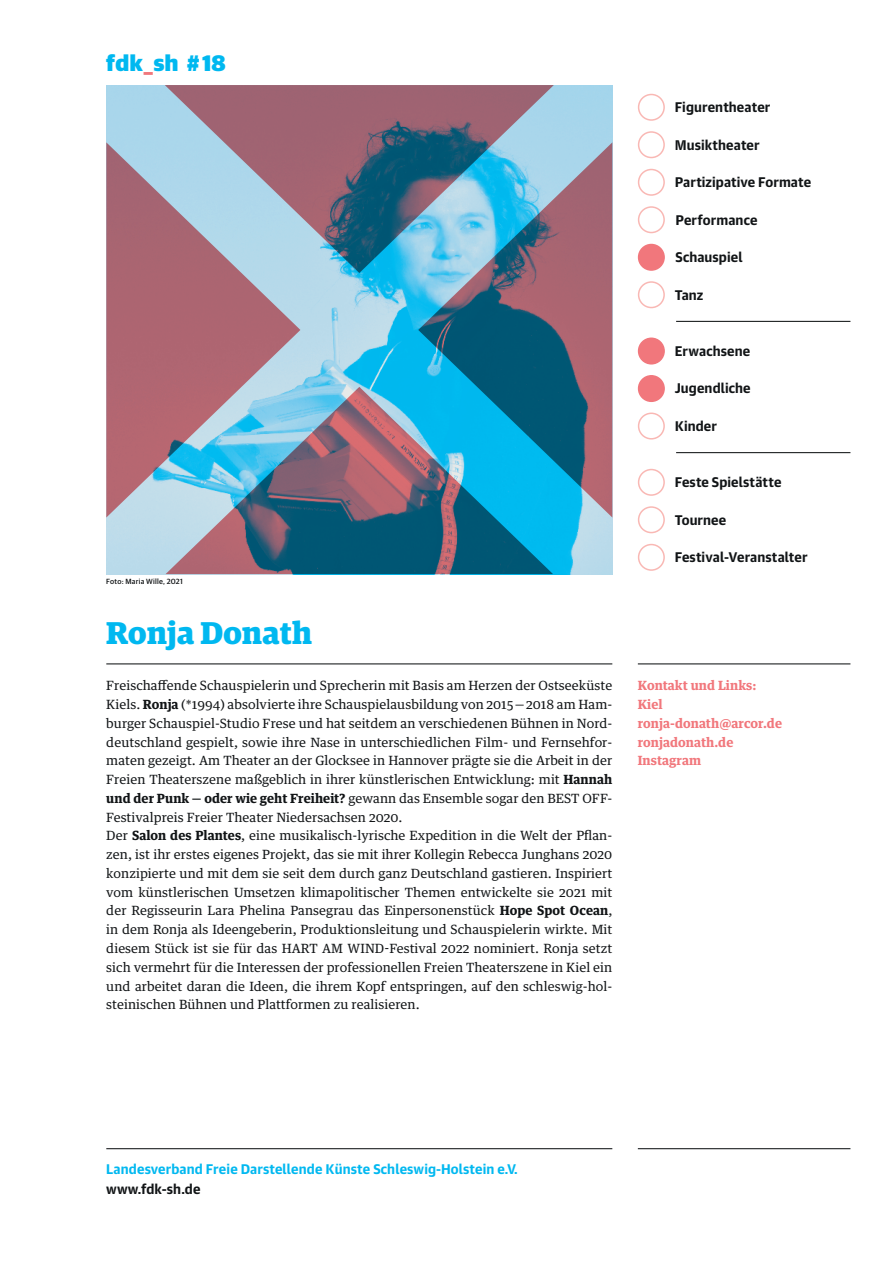
<style>
.page{position:relative;width:893px;height:1263px;background:#fff}
.page>*{position:absolute;margin:0;border:0;box-sizing:border-box;transform-origin:0 0}
.t1{font:700 31.5px "Guardian Egyp";letter-spacing:.01em;color:#00b8f0}
.t2{font:900 22.5px "Guardian Sans";letter-spacing:.02em;color:#00b8f0}
.t3{font:700 13.5px "Guardian Text Sans 2";letter-spacing:.01em;color:#111416}
.t4{font:700 13.5px "Guardian Text Sans 2";letter-spacing:.01em;color:#00b8f0}
.t5{font:12.75px/18.8px "Guardian Text Egyp";letter-spacing:.005em;color:#111416}
.t6{font:700 12.75px/18.8px "Guardian Text Egyp";letter-spacing:.005em;color:#f1777c}
.t7{font:500 7.5px "Guardian Sans";letter-spacing:.03em;color:#111416}
.s1{color:#f1777c}
.s2{font-weight:700}
</style>
<div class="page">
<hr style="left:106px;top:1148px;width:506px;height:1px;background:#111416">
<hr style="left:106px;top:663px;width:506px;height:1px;background:#111416">
<hr style="left:638px;top:663px;width:212px;height:1px;background:#111416">
<hr style="left:676px;top:321px;width:174px;height:1px;background:#111416">
<hr style="left:676px;top:452px;width:174px;height:1px;background:#111416">
<div style="left:638px;top:94px;width:27px;height:27px;border:2px solid #f9b8b4;border-radius:50%"></div>
<div style="left:638px;top:131px;width:27px;height:27px;border:2px solid #f9b8b4;border-radius:50%"></div>
<div style="left:638px;top:169px;width:27px;height:27px;border:2px solid #f9b8b4;border-radius:50%"></div>
<div style="left:638px;top:206px;width:27px;height:27px;border:2px solid #f9b8b4;border-radius:50%"></div>
<div style="left:639px;top:244px;width:25px;height:26px;background:#f1777c;border-radius:50%"></div>
<div style="left:638px;top:244px;width:27px;height:27px;border:2px solid #f1777c;border-radius:50%"></div>
<div style="left:638px;top:281px;width:27px;height:27px;border:2px solid #f9b8b4;border-radius:50%"></div>
<div style="left:639px;top:338px;width:25px;height:26px;background:#f1777c;border-radius:50%"></div>
<div style="left:638px;top:337px;width:27px;height:28px;border:2px solid #f1777c;border-radius:50%"></div>
<div style="left:639px;top:376px;width:25px;height:25px;background:#f1777c;border-radius:50%"></div>
<div style="left:638px;top:375px;width:27px;height:27px;border:2px solid #f1777c;border-radius:50%"></div>
<div style="left:638px;top:412px;width:27px;height:28px;border:2px solid #f9b8b4;border-radius:50%"></div>
<div style="left:638px;top:469px;width:27px;height:27px;border:2px solid #f9b8b4;border-radius:50%"></div>
<div style="left:638px;top:506px;width:27px;height:27px;border:2px solid #f9b8b4;border-radius:50%"></div>
<div style="left:638px;top:544px;width:27px;height:27px;border:2px solid #f9b8b4;border-radius:50%"></div>
<hr style="left:638px;top:1148px;width:212px;height:1px;background:#111416">
<svg style="left:106px;top:85px;width:506px;height:489px"></svg>
<h2 class="t2" style="left:106px;top:46px;width:121px">fdk<span class="s1">_</span>sh # 18</h2>
<p class="t7" style="left:106px;top:576px;width:78px">Foto: Maria Wille, 2021</p>
<h1 class="t1" style="left:106px;top:609px;width:207px">Ronja Donath</h1>
<p class="t5" style="left:106px;top:675px;width:508px">Freischaffende Schauspielerin und Sprecherin mit Basis am Herzen der Ostseeküste Kiels. <span class="s2">Ronja</span> (*1994) absolvierte ihre Schauspielausbildung von 2015 — 2018 am Ham&shy;burger Schauspiel-Studio Frese und hat seitdem an verschiedenen Bühnen in Nord&shy;deutschland gespielt, sowie ihre Nase in unterschiedlichen Film- und Fernsehfor&shy;maten gezeigt. Am Theater an der Glocksee in Hannover prägte sie die Arbeit in der Freien Theaterszene maßgeblich in ihrer künstlerischen Entwicklung: mit <span class="s2">Hannah und der Punk — oder wie geht Freiheit?</span> gewann das Ensemble sogar den BEST OFF-Festivalpreis Freier Theater Niedersachsen 2020.<br>Der <span class="s2">Salon des Plantes</span>, eine musikalisch-lyrische Expedition in die Welt der Pflan&shy;zen, ist ihr erstes eigenes Projekt, das sie mit ihrer Kollegin Rebecca Junghans 2020 konzipierte und mit dem sie seit dem durch ganz Deutschland gastieren. Inspiriert vom künstlerischen Umsetzen klimapolitischer Themen entwickelte sie 2021 mit der Regisseurin Lara Phelina Pansegrau das Einpersonenstück <span class="s2">Hope Spot Ocean</span>, in dem Ronja als Ideengeberin, Produktionsleitung und Schauspielerin wirkte. Mit diesem Stück ist sie für das HART AM WIND-Festival 2022 nominiert. Ronja setzt sich vermehrt für die Interessen der professionellen Freien Theaterszene in Kiel ein und arbeitet daran die Ideen, die ihrem Kopf entspringen, auf den schleswig-hol&shy;steinischen Bühnen und Plattformen zu realisieren.</p>
<p class="t3" style="left:675px;top:98px;width:97px">Figurentheater</p>
<p class="t3" style="left:675px;top:136px;width:87px">Musiktheater</p>
<p class="t3" style="left:675px;top:173px;width:138px">Partizipative Formate</p>
<p class="t3" style="left:675px;top:211px;width:84px">Performance</p>
<p class="t3" style="left:675px;top:248px;width:69px">Schauspiel</p>
<p class="t3" style="left:675px;top:286px;width:30px">Tanz</p>
<p class="t3" style="left:675px;top:342px;width:77px">Erwachsene</p>
<p class="t3" style="left:675px;top:380px;width:78px">Jugendliche</p>
<p class="t3" style="left:675px;top:417px;width:44px">Kinder</p>
<p class="t3" style="left:675px;top:473px;width:108px">Feste Spielstätte</p>
<p class="t3" style="left:675px;top:511px;width:53px">Tournee</p>
<p class="t3" style="left:675px;top:548px;width:134px">Festival-Veranstalter</p>
<p class="t6" style="left:638px;top:675px;width:146px">Kontakt und Links:<br>Kiel ronja-donath@arcor.de ronjadonath.de<br>Instagram</p>
<p class="t4" style="left:106px;top:1160px;width:413px">Landesverband Freie Darstellende Künste Schleswig-Holstein e.V.</p>
<p class="t3" style="left:106px;top:1180px;width:96px">www.fdk-sh.de</p>
</div>
